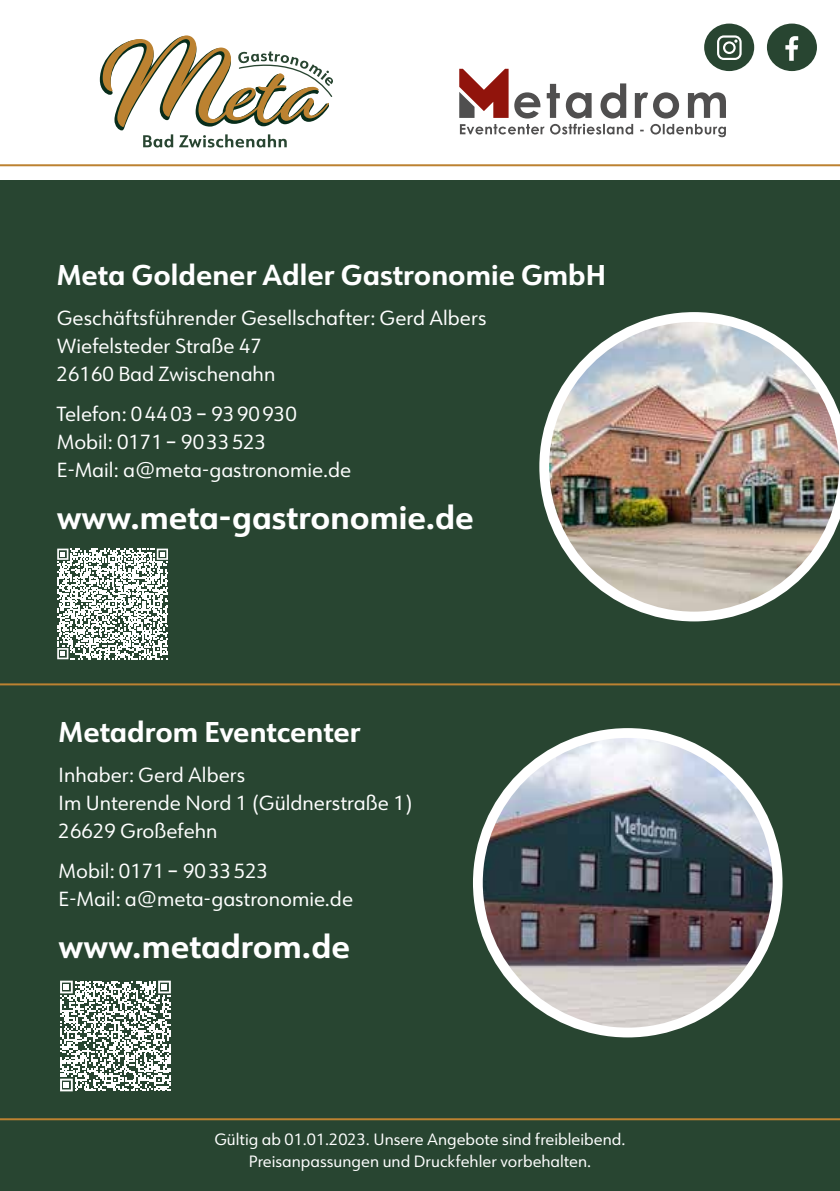
<style>
.page{position:relative;width:840px;height:1191px;background:#fff}
.page>*{position:absolute;margin:0;border:0;box-sizing:border-box;transform-origin:0 0}
.t1{font:700 32px "URW Form";color:#fff}
.t2{font:700 28px "URW Form";color:#fff}
.t3{font:20px/28px "URW Form";color:#fff}
.t4{font:16px/22px "URW Form";color:#fff;text-align:center}
.s1{font-weight:500}
</style>
<div class="page">
<svg style="left:100px;top:35px;width:233px;height:112px"></svg>
<svg style="left:459px;top:69px;width:266px;height:68px"></svg>
<div style="left:0;top:181px;width:839px;height:1010px;background:#284531"></div>
<hr style="left:0;top:1118px;width:839px;height:2px;background:#bc8231">
<hr style="left:0;top:164px;width:839px;height:2px;background:#bc8231">
<hr style="left:0;top:683px;width:839px;height:2px;background:#bc8231">
<svg style="left:57px;top:548px;width:111px;height:111px"></svg>
<svg style="left:60px;top:980px;width:111px;height:111px"></svg>
<div style="left:765px;top:22px;width:52px;height:50px;background:#284531;border-radius:50%"></div>
<div style="left:763px;top:21px;width:56px;height:53px;border:3px solid #fff;border-radius:50%"></div>
<div style="left:702px;top:22px;width:53px;height:50px;background:#284531;border-radius:50%"></div>
<div style="left:701px;top:21px;width:55px;height:53px;border:3px solid #fff;border-radius:50%"></div>
<svg style="left:717px;top:35px;width:24px;height:25px"></svg>
<svg style="left:785px;top:36px;width:12px;height:25px"></svg>
<img style="left:539px;top:312px;width:300px;height:309px">
<img style="left:477px;top:733px;width:300px;height:299px;border-radius:150px">
<div style="left:472px;top:728px;width:310px;height:309px;border:10px solid #fff;border-radius:50%"></div>
<h2 class="t2" style="left:57px;top:255px;width:550px">Meta Goldener Adler Gastronomie GmbH</h2>
<p class="t3" style="left:57px;top:303px;width:431px">Geschäftsführender Gesellschafter: Gerd Albers<br>Wiefelsteder Straße 47<br>26160 Bad Zwischenahn</p>
<p class="t3" style="left:57px;top:399px;width:296px">Telefon: 0 44 03 <span class="s1">–</span> 93 90 930<br>Mobil: 0171 <span class="s1">–</span> 90 33 523<br>E-Mail: a@meta-gastronomie.de</p>
<h1 class="t1" style="left:57px;top:495px;width:418px">www.meta-gastronomie.de</h1>
<h2 class="t2" style="left:59px;top:712px;width:303px">Metadrom Eventcenter</h2>
<p class="t3" style="left:59px;top:760px;width:355px">Inhaber: Gerd Albers<br>Im Unterende Nord 1 (Güldnerstraße 1)<br>26629 Großefehn</p>
<p class="t3" style="left:59px;top:856px;width:296px">Mobil: 0171 <span class="s1">–</span> 90 33 523<br>E-Mail: a@meta-gastronomie.de</p>
<h1 class="t1" style="left:59px;top:924px;width:293px">www.metadrom.de</h1>
<p class="t4" style="left:214px;top:1127px;width:412px">Gültig ab 01.01.2023. Unsere Angebote sind freibleibend.<br>Preisanpassungen und Druckfehler vorbehalten.</p>
</div>
